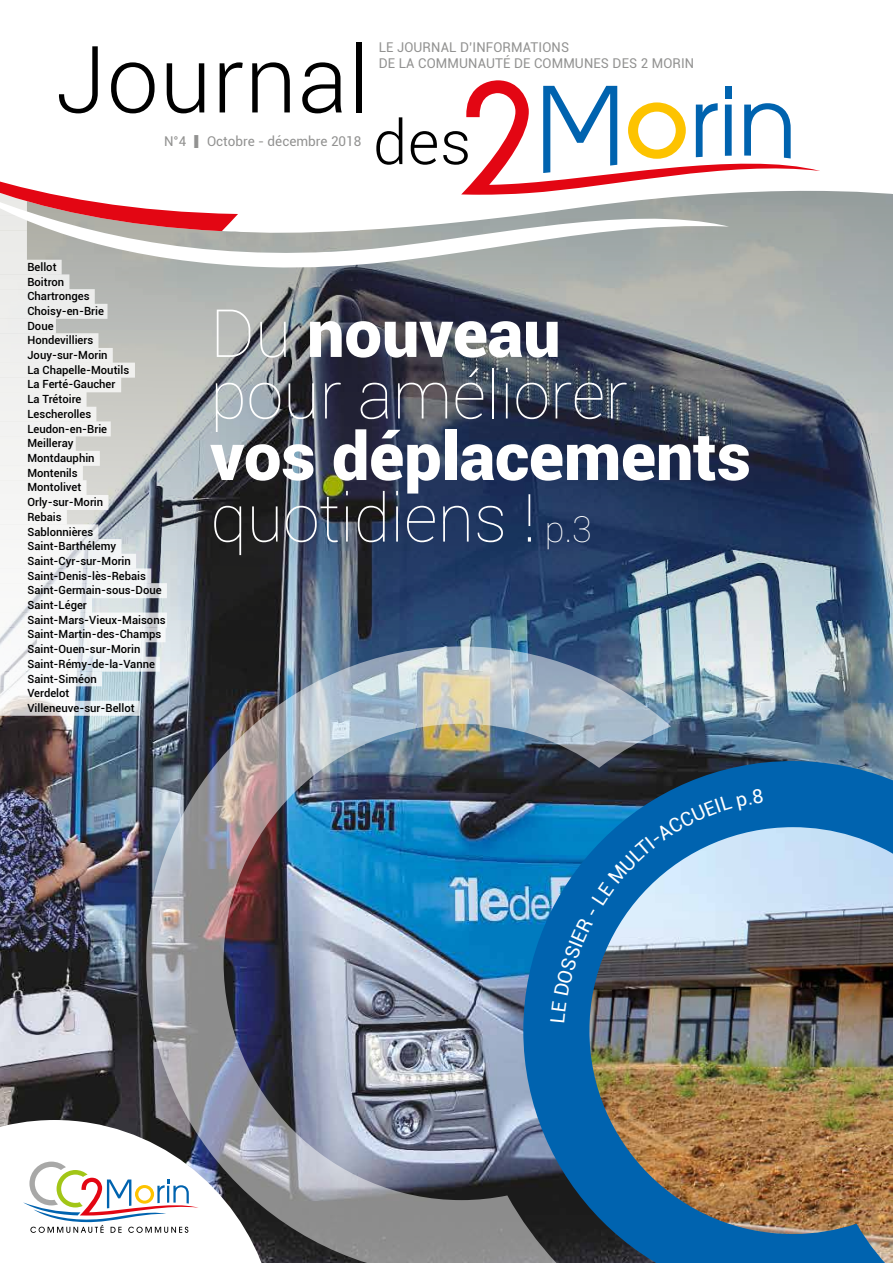
<style>
.page{position:relative;width:893px;height:1263px;background:#fff}
.page>*{position:absolute;margin:0;border:0;box-sizing:border-box;transform-origin:0 0}
.t1{font:300 93px "Roboto";letter-spacing:.01em;color:#000}
.t2{font:900 66.6px/61.5px "Roboto";color:#fff}
.t3{font:100 66.6px/61.5px "Roboto";color:#fff}
.t4{font:300 61.35px "Roboto";color:#000}
.t5{font:13.5px/16.2px "Roboto";letter-spacing:.01em;color:#929291}
.t6{font:500 11.25px/14.7px "Roboto";color:#000}
.s1{font-weight:900;font-size:18px}
.s2{font-weight:900}
.s3{font-weight:100}
.s4{font-weight:100;font-size:36px}
</style>
<div class="page">
<img style="left:0;top:736px;width:893px;height:384px">
<img style="left:0;top:240px;width:893px;height:496px">
<div style="left:0;top:260px;width:62px;height:15px;background:#ececea"></div>
<div style="left:0;top:274px;width:69px;height:15px;background:#ececeb"></div>
<div style="left:0;top:289px;width:95px;height:15px;background:#ececeb"></div>
<div style="left:0;top:304px;width:107px;height:15px;background:#ecedec"></div>
<div style="left:0;top:318px;width:56px;height:15px;background:#ededed"></div>
<div style="left:0;top:333px;width:98px;height:15px;background:#eeeeed"></div>
<div style="left:0;top:348px;width:113px;height:15px;background:#efefee"></div>
<div style="left:0;top:363px;width:135px;height:15px;background:#f0f0ee"></div>
<div style="left:0;top:377px;width:121px;height:15px;background:#f0f0ef"></div>
<div style="left:0;top:392px;width:87px;height:15px;background:#f1f1f0"></div>
<div style="left:0;top:407px;width:96px;height:15px;background:#f2f2f0"></div>
<div style="left:0;top:421px;width:111px;height:15px;background:#f2f2f1"></div>
<div style="left:0;top:436px;width:76px;height:15px;background:#f3f3f1"></div>
<div style="left:0;top:451px;width:100px;height:15px;background:#f3f3f2"></div>
<div style="left:0;top:465px;width:83px;height:15px;background:#f4f4f3"></div>
<div style="left:0;top:480px;width:87px;height:15px;background:#f4f4f3"></div>
<div style="left:0;top:495px;width:108px;height:15px;background:#f5f5f4"></div>
<div style="left:0;top:510px;width:67px;height:15px;background:#f5f5f4"></div>
<div style="left:0;top:524px;width:98px;height:15px;background:#f6f6f5"></div>
<svg style="left:0;top:539px;width:121px;height:15px;fill:#f6f6f5"></svg>
<svg style="left:0;top:554px;width:136px;height:14px;fill:#f4f6f6"></svg>
<svg style="left:0;top:568px;width:151px;height:15px;fill:#f4f6f7"></svg>
<svg style="left:0;top:583px;width:167px;height:15px;fill:#f4f7f7"></svg>
<svg style="left:0;top:598px;width:92px;height:14px"></svg>
<svg style="left:0;top:612px;width:167px;height:15px;fill:#f6f8f8"></svg>
<svg style="left:0;top:627px;width:166px;height:15px"></svg>
<svg style="left:0;top:642px;width:146px;height:15px"></svg>
<svg style="left:0;top:657px;width:146px;height:15px;fill:#f1f6f8"></svg>
<svg style="left:0;top:671px;width:102px;height:15px"></svg>
<div style="left:0;top:686px;width:75px;height:15px;background:#fff"></div>
<svg style="left:0;top:701px;width:140px;height:15px"></svg>
<div style="left:729px;top:191px;width:164px;height:49px;background:#9ca3a1"></div>
<img style="left:146px;top:646px;width:525px;height:617px">
<svg style="left:0;top:1120px;width:269px;height:143px"></svg>
<img style="left:523px;top:761px;width:370px;height:502px">
<svg style="left:0;top:195px;width:729px;height:77px"></svg>
<svg style="left:0;top:181px;width:238px;height:50px"></svg>
<svg style="left:461px;top:80px;width:359px;height:115px"></svg>
<svg style="left:551px;top:788px;width:212px;height:234px;background:#4d80a7"></svg>
<h1 class="t1" style="left:55px;top:39px;width:316px">Journal</h1>
<p class="t5" style="left:379px;top:40px;width:317px">LE JOURNAL D’INFORMATIONS<br>DE LA COMMUNAUTÉ DE COMMUNES DES 2 MORIN</p>
<h3 class="t4" style="left:373px;top:115px;width:100px">des</h3>
<p class="t5" style="left:164px;top:134px;width:199px">N°4 <span class="s1">I</span> Octobre - décembre 2018</p>
<p class="t6" style="left:27px;top:260px;width:140px">Bellot<br>Boitron<br>Chartronges<br>Choisy-en-Brie<br>Doue<br>Hondevilliers<br>Jouy-sur-Morin<br>La Chapelle-Moutils<br>La Ferté-Gaucher<br>La Trétoire<br>Lescherolles<br>Leudon-en-Brie<br>Meilleray<br>Montdauphin<br>Montenils<br>Montolivet<br>Orly-sur-Morin<br>Rebais<br>Sablonnières<br>Saint-Barthélemy<br>Saint-Cyr-sur-Morin<br>Saint-Denis-lès-Rebais<br>Saint-Germain-sous-Doue<br>Saint-Léger<br>Saint-Mars-Vieux-Maisons<br>Saint-Martin-des-Champs<br>Saint-Ouen-sur-Morin<br>Saint-Rémy-de-la-Vanne<br>Saint-Siméon<br>Verdelot<br>Villeneuve-sur-Bellot</p>
<h2 class="t3" style="left:210px;top:307px;width:419px">Du <span class="s2">nouveau </span>pour améliorer</h2>
<h2 class="t2" style="left:210px;top:431px;width:542px">vos déplacements <span class="s3">quotidiens !</span> <span class="s4">p.3</span></h2>
</div>
